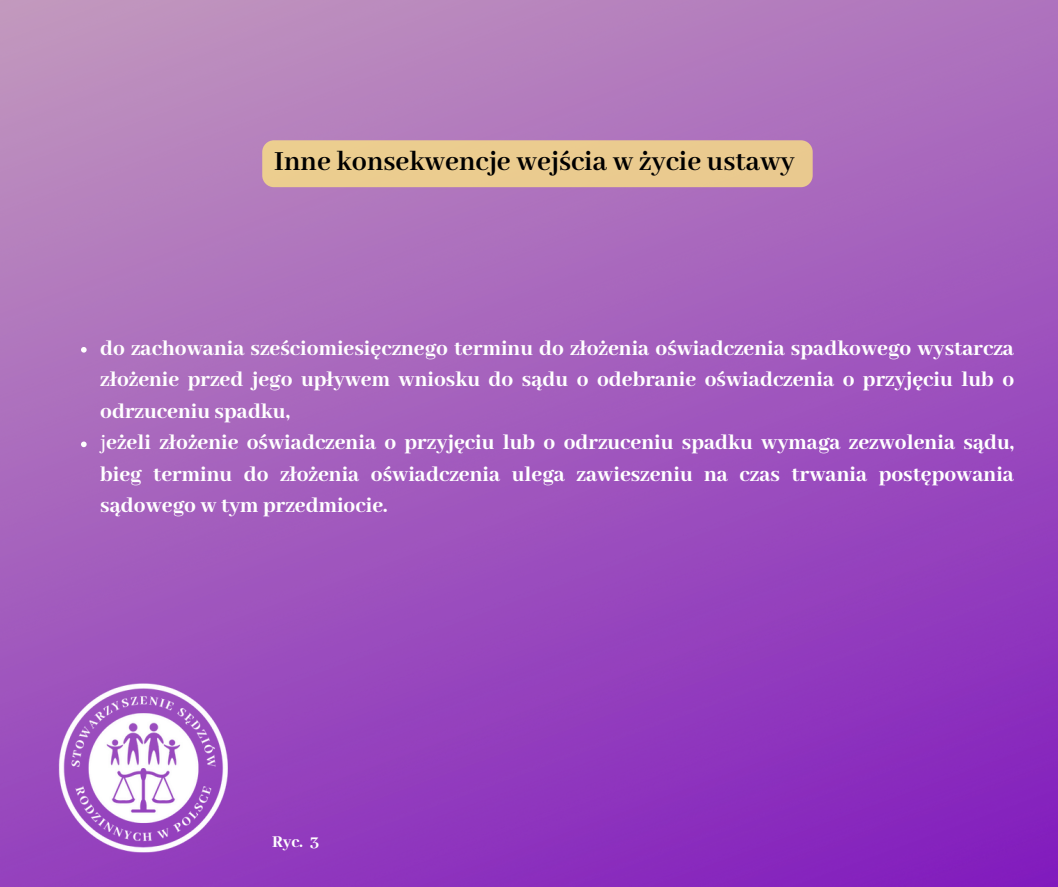
<style>
.page{position:relative;width:1058px;height:887px;background:#fff}
.page>*{position:absolute;margin:0;border:0;box-sizing:border-box;transform-origin:0 0}
.t1{font:700 30px "Abhaya Libre";color:#000}
.t2{font:800 23.25px/31.5px "Abhaya Libre";color:#fff;text-align:justify}
.t3{font:800 18px "Abhaya Libre";color:#fff}
.s1{font-weight:400}
</style>
<div class="page">
<img style="left:0;top:0;width:1057px;height:886px">
<img style="left:54px;top:681px;width:173px;height:173px">
<div style="left:262px;top:140px;width:550px;height:47px;background:#ebcb8f;border-radius:12px"></div>
<svg style="left:81px;top:347px;width:6px;height:5px"></svg>
<svg style="left:81px;top:441px;width:6px;height:6px"></svg>
<p class="t1" style="left:274px;top:145px;width:522px">Inne konsekwencje wejścia w życie ustawy</p>
<p class="t2" style="left:100px;top:333px;width:915px">do zachowania sześciomiesięcznego terminu do złożenia oświadczenia spadkowego wystarcza złożenie przed jego upływem wniosku do sądu o odebranie oświadczenia o przyjęciu lub o odrzuceniu spadku,</p>
<p class="t2" style="left:100px;top:428px;width:915px"><span class="s1">j</span>eżeli złożenie oświadczenia o przyjęciu lub o odrzuceniu spadku wymaga zezwolenia sądu, bieg terminu do złożenia oświadczenia ulega zawieszeniu na czas trwania postępowania sądowego w tym przedmiocie.</p>
<p class="t3" style="left:272px;top:831px;width:49px">Ryc. 3</p>
</div>
